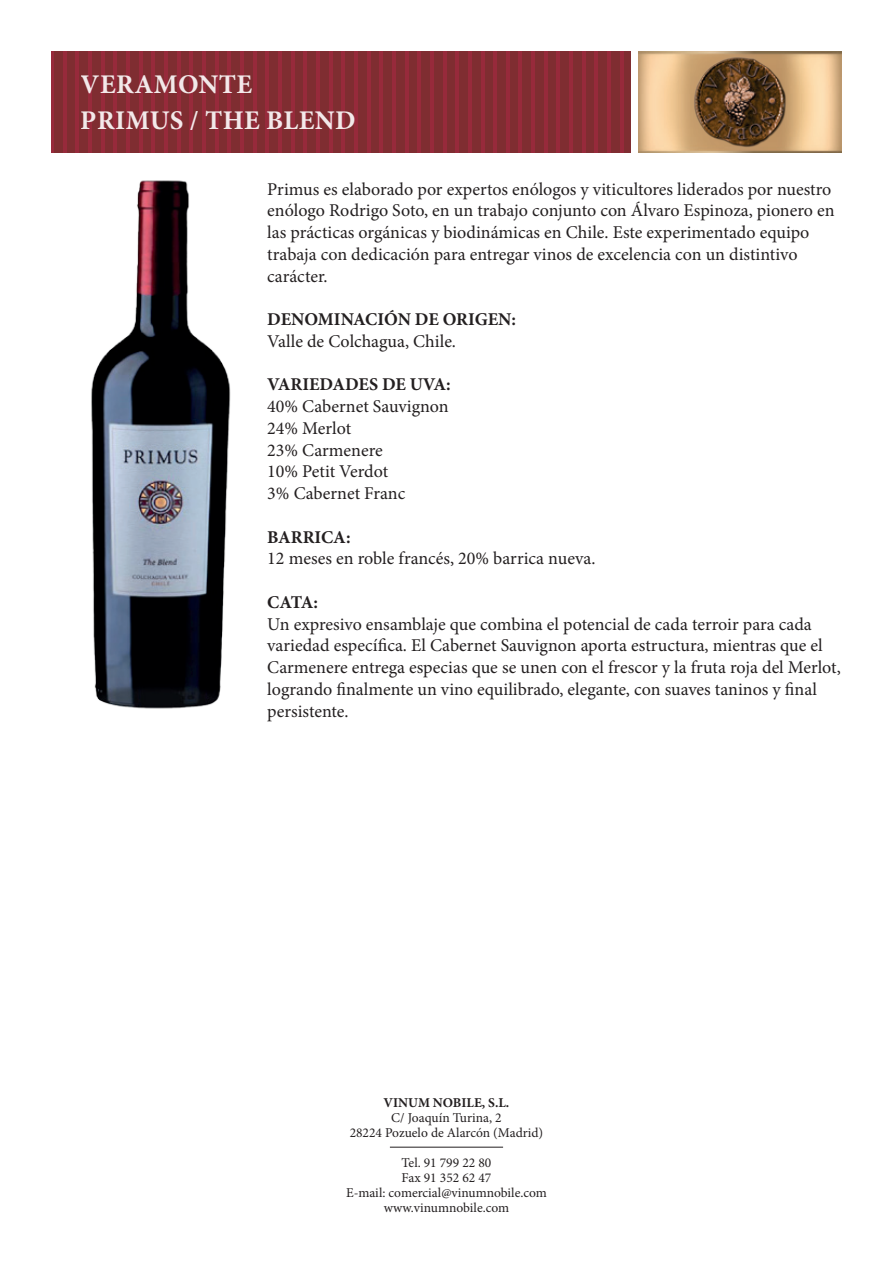
<style>
.page{position:relative;width:893px;height:1263px;background:#fff}
.page>*{position:absolute;margin:0;border:0;box-sizing:border-box;transform-origin:0 0}
.t1{font:700 27px/36px "Minion Pro";letter-spacing:.01em;color:#fff}
.t2{font:18px/21.8px "Minion Pro";color:#231f20}
.t3{font:700 18px "Minion Pro";letter-spacing:-.005em;color:#231f20}
.t4{font:13.5px/15px "Minion Pro";color:#231f20;text-align:center}
.t5{font:700 13.5px "Minion Pro";color:#231f20}
</style>
<div class="page">
<div style="left:51px;top:51px;width:580px;height:102px;background:#7f2d31"></div>
<hr style="left:455px;top:51px;width:4px;height:102px;background:#972a3b">
<hr style="left:468px;top:51px;width:4px;height:102px;background:#972a3b">
<hr style="left:481px;top:51px;width:3px;height:102px;background:#972a3b">
<hr style="left:493px;top:51px;width:4px;height:102px;background:#972a3b">
<hr style="left:506px;top:51px;width:4px;height:102px;background:#972a3b">
<hr style="left:51px;top:51px;width:3px;height:102px;background:#972a3b">
<hr style="left:519px;top:51px;width:3px;height:102px;background:#972a3b">
<hr style="left:63px;top:51px;width:4px;height:102px;background:#972a3b">
<hr style="left:531px;top:51px;width:4px;height:102px;background:#972a3b">
<hr style="left:76px;top:51px;width:3px;height:102px;background:#972a3b">
<hr style="left:544px;top:51px;width:4px;height:102px;background:#972a3b">
<hr style="left:88px;top:51px;width:4px;height:102px;background:#972a3b">
<hr style="left:557px;top:51px;width:3px;height:102px;background:#972a3b">
<hr style="left:101px;top:51px;width:3px;height:102px;background:#972a3b">
<hr style="left:569px;top:51px;width:4px;height:102px;background:#972a3b">
<hr style="left:114px;top:51px;width:3px;height:102px;background:#972a3b">
<hr style="left:582px;top:51px;width:3px;height:102px;background:#972a3b">
<hr style="left:126px;top:51px;width:4px;height:102px;background:#972a3b">
<hr style="left:595px;top:51px;width:3px;height:102px;background:#972a3b">
<hr style="left:139px;top:51px;width:3px;height:102px;background:#972a3b">
<hr style="left:607px;top:51px;width:4px;height:102px;background:#972a3b">
<hr style="left:152px;top:51px;width:3px;height:102px;background:#972a3b">
<hr style="left:620px;top:51px;width:3px;height:102px;background:#972a3b">
<hr style="left:164px;top:51px;width:4px;height:102px;background:#972a3b">
<hr style="left:177px;top:51px;width:3px;height:102px;background:#972a3b">
<hr style="left:190px;top:51px;width:3px;height:102px;background:#972a3b">
<hr style="left:202px;top:51px;width:4px;height:102px;background:#972a3b">
<hr style="left:215px;top:51px;width:3px;height:102px;background:#972a3b">
<hr style="left:228px;top:51px;width:3px;height:102px;background:#972a3b">
<hr style="left:240px;top:51px;width:4px;height:102px;background:#972a3b">
<hr style="left:253px;top:51px;width:3px;height:102px;background:#972a3b">
<hr style="left:265px;top:51px;width:4px;height:102px;background:#972a3b">
<hr style="left:278px;top:51px;width:4px;height:102px;background:#972a3b">
<hr style="left:291px;top:51px;width:3px;height:102px;background:#972a3b">
<hr style="left:303px;top:51px;width:4px;height:102px;background:#972a3b">
<hr style="left:316px;top:51px;width:4px;height:102px;background:#972a3b">
<hr style="left:329px;top:51px;width:3px;height:102px;background:#972a3b">
<hr style="left:341px;top:51px;width:4px;height:102px;background:#972a3b">
<hr style="left:354px;top:51px;width:4px;height:102px;background:#972a3b">
<hr style="left:367px;top:51px;width:3px;height:102px;background:#972a3b">
<hr style="left:379px;top:51px;width:4px;height:102px;background:#972a3b">
<hr style="left:392px;top:51px;width:4px;height:102px;background:#972a3b">
<hr style="left:405px;top:51px;width:3px;height:102px;background:#972a3b">
<hr style="left:417px;top:51px;width:4px;height:102px;background:#972a3b">
<hr style="left:430px;top:51px;width:4px;height:102px;background:#972a3b">
<hr style="left:443px;top:51px;width:3px;height:102px;background:#972a3b">
<img style="left:639px;top:51px;width:203px;height:102px">
<img style="left:692px;top:54px;width:97px;height:96px">
<hr style="left:390px;top:1147px;width:113px;height:1px;background:#231f20">
<img style="left:91px;top:180px;width:140px;height:529px">
<h1 class="t1" style="left:81px;top:66px;width:276px">VERAMONTE<br>PRIMUS / THE BLEND</h1>
<p class="t2" style="left:267px;top:178px;width:569px">Primus es elaborado por expertos enólogos y viticultores liderados por nuestro enólogo Rodrigo Soto, en un trabajo conjunto con Álvaro Espinoza, pionero en las prácticas orgánicas y biodinámicas en Chile. Este experimentado equipo trabaja con dedicación para entregar vinos de excelencia con un distintivo carácter.</p>
<p class="t3" style="left:267px;top:307px;width:250px">DENOMINACIÓN DE ORIGEN:</p>
<p class="t2" style="left:267px;top:330px;width:190px">Valle de Colchagua, Chile.</p>
<p class="t3" style="left:267px;top:372px;width:185px">VARIEDADES DE UVA:</p>
<p class="t2" style="left:267px;top:396px;width:183px">40% Cabernet Sauvignon<br>24% Merlot<br>23% Carmenere<br>10% Petit Verdot<br>3% Cabernet Franc</p>
<p class="t3" style="left:267px;top:524px;width:85px">BARRICA:</p>
<p class="t2" style="left:267px;top:548px;width:330px">12 meses en roble francés, 20% barrica nueva.</p>
<p class="t3" style="left:267px;top:589px;width:52px">CATA:</p>
<p class="t2" style="left:267px;top:613px;width:575px">Un expresivo ensamblaje que combina el potencial de cada terroir para cada variedad específica. El Cabernet Sauvignon aporta estructura, mientras que el Carmenere entrega especias que se unen con el frescor y la fruta roja del Merlot, logrando finalmente un vino equilibrado, elegante, con suaves taninos y final persistente.</p>
<p class="t5" style="left:384px;top:1093px;width:127px">VINUM NOBILE, S.L.</p>
<p class="t4" style="left:350px;top:1110px;width:195px">C/ Joaquín Turina, 2<br>28224 Pozuelo de Alarcón (Madrid)</p>
<p class="t4" style="left:346px;top:1155px;width:202px">Tel. 91 799 22 80<br>Fax 91 352 62 47<br>E-mail: comercial@vinumnobile.com www.vinumnobile.com</p>
</div>
